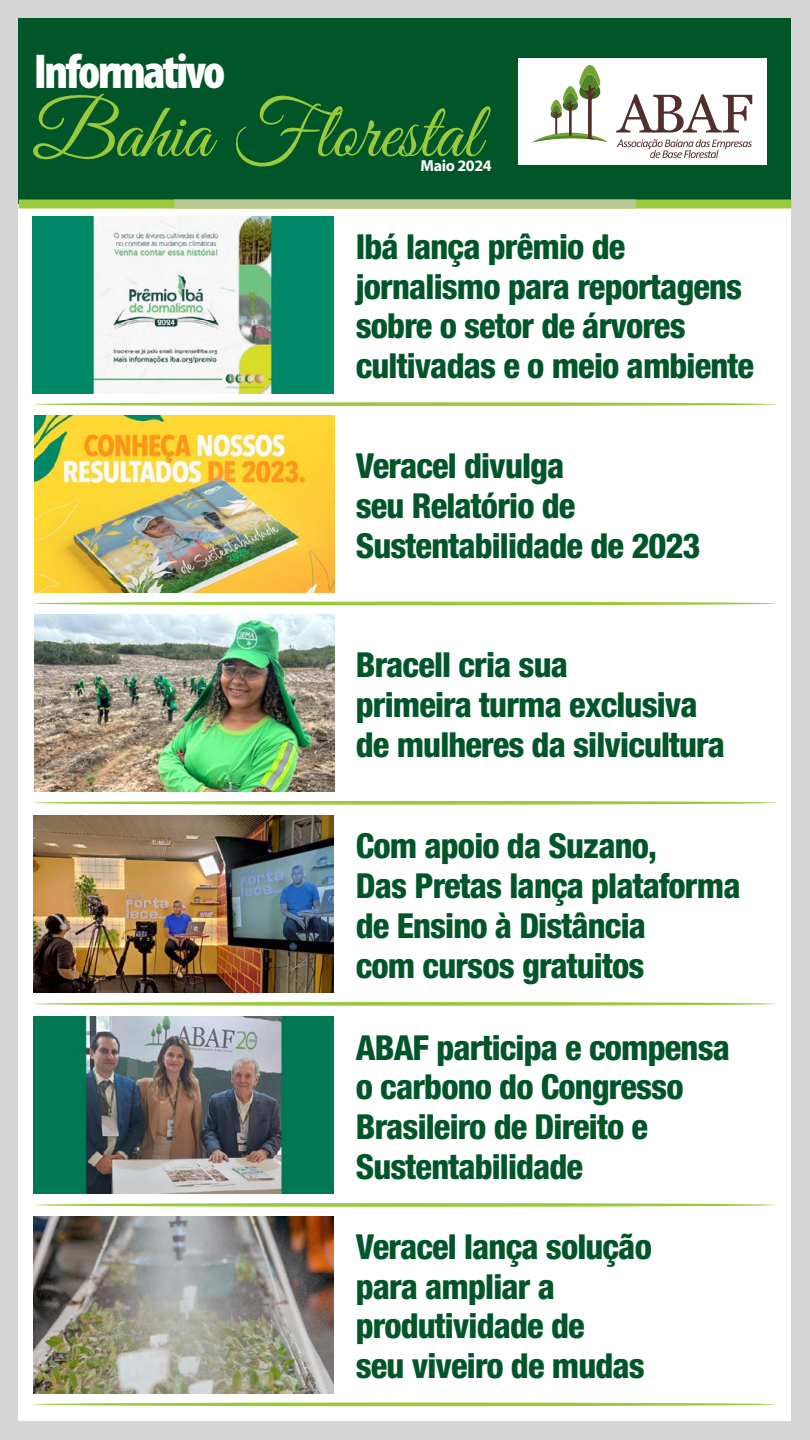
<style>
.page{position:relative;width:810px;height:1440px;background:#d5d5d5}
.page>*{position:absolute;margin:0;border:0;box-sizing:border-box;transform-origin:0 0}
.t1{font:79.65px "Great Vibes";color:#9aca3c}
.t2{font:900 condensed 49.28px "Myriad Pro";letter-spacing:-.05em;color:#fff}
.t3{font:800 condensed 34.5px/39.8px "Helvetica Neue";letter-spacing:-.025em;color:#005629}
.t4{font:700 15.98px "Myriad";letter-spacing:-.025em;color:#fff}
</style>
<div class="page">
<div style="left:19px;top:19px;width:772px;height:1402px;background:#fff"></div>
<div style="left:19px;top:19px;width:772px;height:185px;background:#005629"></div>
<div style="left:19px;top:199px;width:772px;height:10px;background:#9aca3c"></div>
<div style="left:174px;top:199px;width:462px;height:10px;background:#b7c892"></div>
<div style="left:518px;top:58px;width:249px;height:107px;background:#fff"></div>
<svg style="left:617px;top:139px;width:135px;height:19px"></svg>
<svg style="left:616px;top:94px;width:136px;height:39px"></svg>
<svg style="left:532px;top:65px;width:76px;height:78px"></svg>
<svg style="left:34px;top:801px;width:742px;height:4px;background:#a7d157"></svg>
<hr style="left:34px;top:602px;width:742px;height:3px;background:#9aca3c;border-radius:50%">
<svg style="left:34px;top:1203px;width:742px;height:4px;background:#a7d055"></svg>
<svg style="left:34px;top:1002px;width:742px;height:4px;background:#a7d055"></svg>
<svg style="left:34px;top:402px;width:742px;height:4px;background:#a7d156"></svg>
<svg style="left:34px;top:1402px;width:742px;height:4px;background:#abd35d"></svg>
<img style="left:34px;top:415px;width:300px;height:177px">
<img style="left:34px;top:1017px;width:300px;height:177px">
<img style="left:34px;top:816px;width:300px;height:177px">
<img style="left:34px;top:1216px;width:300px;height:177px">
<img style="left:33px;top:216px;width:300px;height:177px">
<img style="left:34px;top:615px;width:300px;height:177px">
<h2 class="t2" style="left:34px;top:45px;width:193px">Informativo</h2>
<h1 class="t1" style="left:32px;top:88px;width:450px">Bahia Florestal</h1>
<p class="t4" style="left:421px;top:158px;width:73px">Maio 2024</p>
<p class="t3" style="left:356px;top:226px;width:400px">Ibá lança prêmio de jornalismo para reportagens sobre o setor de árvores cultivadas e o meio ambiente</p>
<p class="t3" style="left:356px;top:445px;width:346px">Veracel divulga<br>seu Relatório de<br>Sustentabilidade de 2023</p>
<p class="t3" style="left:356px;top:645px;width:371px">Bracell cria sua<br>primeira turma exclusiva de mulheres da silvicultura</p>
<p class="t3" style="left:356px;top:826px;width:386px">Com apoio da Suzano,<br>Das Pretas lança plataforma de Ensino à Distância<br>com cursos gratuitos</p>
<p class="t3" style="left:356px;top:1027px;width:376px">ABAF participa e compensa o carbono do Congresso<br>Brasileiro de Direito e<br>Sustentabilidade</p>
<p class="t3" style="left:356px;top:1226px;width:298px">Veracel lança solução para ampliar a produtividade de<br>seu viveiro de mudas</p>
</div>
